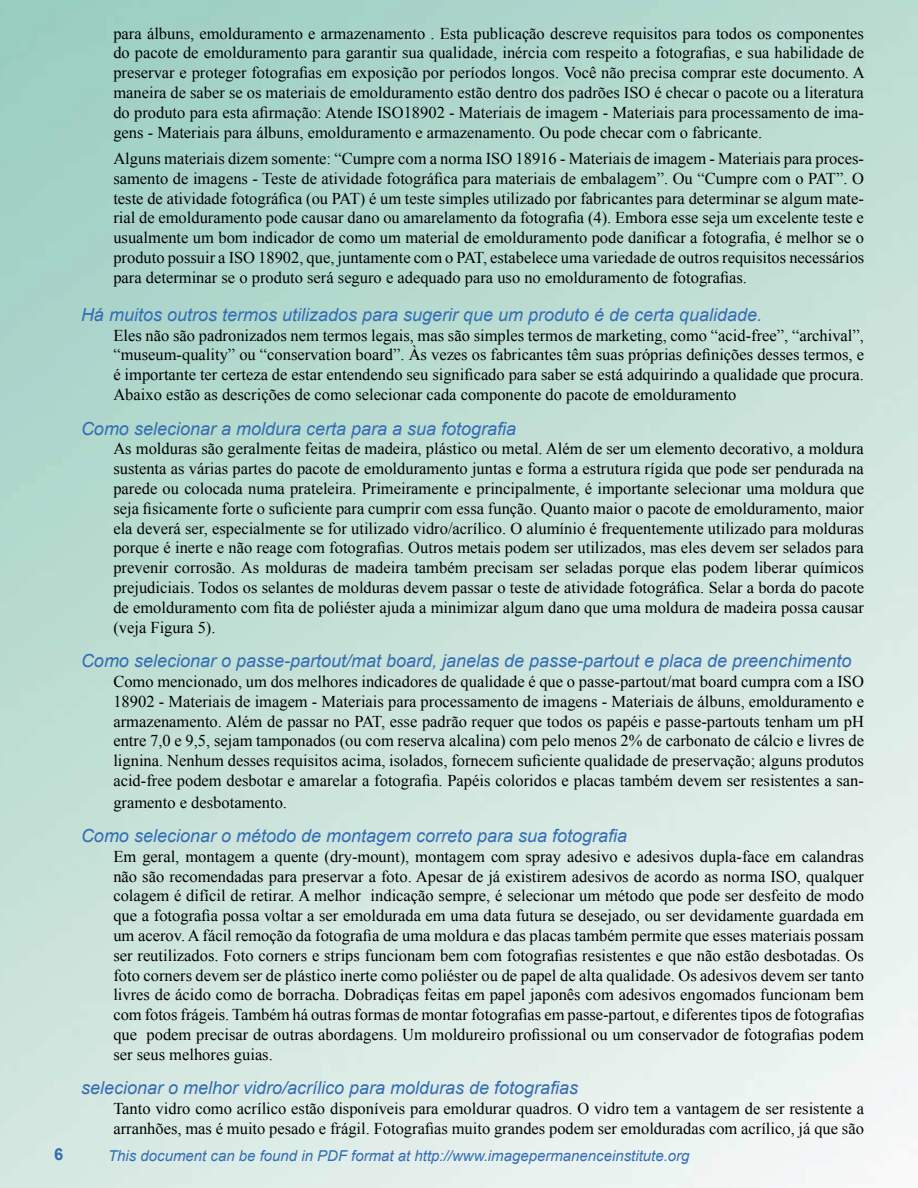
<style>
.page{position:relative;width:918px;height:1188px;background:#fff}
.page>*{position:absolute;margin:0;border:0;box-sizing:border-box;transform-origin:0 0}
.t1{font:italic 18px "Arial";color:#336db4}
.t2{font:16.5px/19.8px "Times New Roman";color:#000;text-align:justify}
.t3{font:700 16.5px "Arial";color:#336db4}
.t4{font:italic 15px "Arial";color:#336db4}
</style>
<div class="page">
<p class="t2" style="left:113px;top:23px;width:753px">para álbuns, emolduramento e armazenamento . Esta publicação descreve requisitos para todos os componentes do pacote de emolduramento para garantir sua qualidade, inércia com respeito a fotografias, e sua habilidade de preservar e proteger fotografias em exposição por períodos longos. Você não precisa comprar este documento. A maneira de saber se os materiais de emolduramento estão dentro dos padrões ISO é checar o pacote ou a literatura do produto para esta afirmação: Atende ISO18902 - Materiais de imagem - Materiais para processamento de ima&shy;gens - Materiais para álbuns, emolduramento e armazenamento. Ou pode checar com o fabricante.</p>
<p class="t2" style="left:113px;top:148px;width:752px">Alguns materiais dizem somente: “Cumpre com a norma ISO 18916 - Materiais de imagem - Materiais para proces&shy;samento de imagens - Teste de atividade fotográfica para materiais de embalagem”. Ou “Cumpre com o PAT”. O teste de atividade fotográfica (ou PAT) é um teste simples utilizado por fabricantes para determinar se algum mate&shy;rial de emolduramento pode causar dano ou amarelamento da fotografia (4). Embora esse seja um excelente teste e usualmente um bom indicador de como um material de emolduramento pode danificar a fotografia, é melhor se o produto possuir a ISO 18902, que, juntamente com o PAT, estabelece uma variedade de outros requisitos necessários para determinar se o produto será seguro e adequado para uso no emolduramento de fotografias.</p>
<p class="t1" style="left:81px;top:303px;width:683px">Há muitos outros termos utilizados para sugerir que um produto é de certa qualidade.</p>
<p class="t2" style="left:113px;top:325px;width:752px">Eles não são padronizados nem termos legais, mas são simples termos de marketing, como “acid-free”, “archival”, “museum-quality” ou “conservation board”. Às vezes os fabricantes têm suas próprias definições desses termos, e é importante ter certeza de estar entendendo seu significado para saber se está adquirindo a qualidade que procura.<br>Abaixo estão as descrições de como selecionar cada componente do pacote de emolduramento</p>
<p class="t1" style="left:81px;top:417px;width:437px">Como selecionar a moldura certa para a sua fotografia</p>
<p class="t2" style="left:113px;top:439px;width:752px">As molduras são geralmente feitas de madeira, plástico ou metal. Além de ser um elemento decorativo, a moldura sustenta as várias partes do pacote de emolduramento juntas e forma a estrutura rígida que pode ser pendurada na parede ou colocada numa prateleira. Primeiramente e principalmente, é importante selecionar uma moldura que seja fisicamente forte o suficiente para cumprir com essa função. Quanto maior o pacote de emolduramento, maior ela deverá ser, especialmente se for utilizado vidro/acrílico. O alumínio é frequentemente utilizado para molduras porque é inerte e não reage com fotografias. Outros metais podem ser utilizados, mas eles devem ser selados para prevenir corrosão. As molduras de madeira também precisam ser seladas porque elas podem liberar químicos prejudiciais. Todos os selantes de molduras devem passar o teste de atividade fotográfica. Selar a borda do pacote de emolduramento com fita de poliéster ajuda a minimizar algum dano que uma moldura de madeira possa causar (veja Figura 5).</p>
<p class="t1" style="left:81px;top:649px;width:772px">Como selecionar o passe-partout/mat board, janelas de passe-partout e placa de preenchimento</p>
<p class="t2" style="left:113px;top:671px;width:752px">Como mencionado, um dos melhores indicadores de qualidade é que o passe-partout/mat board cumpra com a ISO 18902 - Materiais de imagem - Materiais para processamento de imagens - Materiais de álbuns, emolduramento e armazenamento. Além de passar no PAT, esse padrão requer que todos os papéis e passe-partouts tenham um pH entre 7,0 e 9,5, sejam tamponados (ou com reserva alcalina) com pelo menos 2% de carbonato de cálcio e livres de lignina. Nenhum desses requisitos acima, isolados, fornecem suficiente qualidade de preservação; alguns produtos acid-free podem desbotar e amarelar a fotografia. Papéis coloridos e placas também devem ser resistentes a san-</p>
<p class="t2" style="left:113px;top:792px;width:175px">gramento e desbotamento.</p>
<p class="t1" style="left:81px;top:824px;width:548px">Como selecionar o método de montagem correto para sua fotografia</p>
<p class="t2" style="left:113px;top:846px;width:752px">Em geral, montagem a quente (dry-mount), montagem com spray adesivo e adesivos dupla-face em calandras não são recomendadas para preservar a foto. Apesar de já existirem adesivos de acordo as norma ISO, qualquer colagem é difícil de retirar. A melhor indicação sempre, é selecionar um método que pode ser desfeito de modo que a fotografia possa voltar a ser emoldurada em uma data futura se desejado, ou ser devidamente guardada em um acerov. A fácil remoção da fotografia de uma moldura e das placas também permite que esses materiais possam ser reutilizados. Foto corners e strips funcionam bem com fotografias resistentes e que não estão desbotadas. Os foto corners devem ser de plástico inerte como poliéster ou de papel de alta qualidade. Os adesivos devem ser tanto livres de ácido como de borracha. Dobradiças feitas em papel japonês com adesivos engomados funcionam bem com fotos frágeis. Também há outras formas de montar fotografias em passe-partout, e diferentes tipos de fotografias que podem precisar de outras abordagens. Um moldureiro profissional ou um conservador de fotografias podem ser seus melhores guias.</p>
<p class="t1" style="left:81px;top:1076px;width:499px">selecionar o melhor vidro/acrílico para molduras de fotografias</p>
<p class="t2" style="left:113px;top:1099px;width:752px">Tanto vidro como acrílico estão disponíveis para emoldurar quadros. O vidro tem a vantagem de ser resistente a arranhões, mas é muito pesado e frágil. Fotografias muito grandes podem ser emolduradas com acrílico, já que são</p>
<p class="t3" style="left:54px;top:1144px;width:11px">6</p>
<p class="t4" style="left:108px;top:1146px;width:583px">This document can be found in PDF format at http://www.imagepermanenceinstitute.org</p>
</div>
